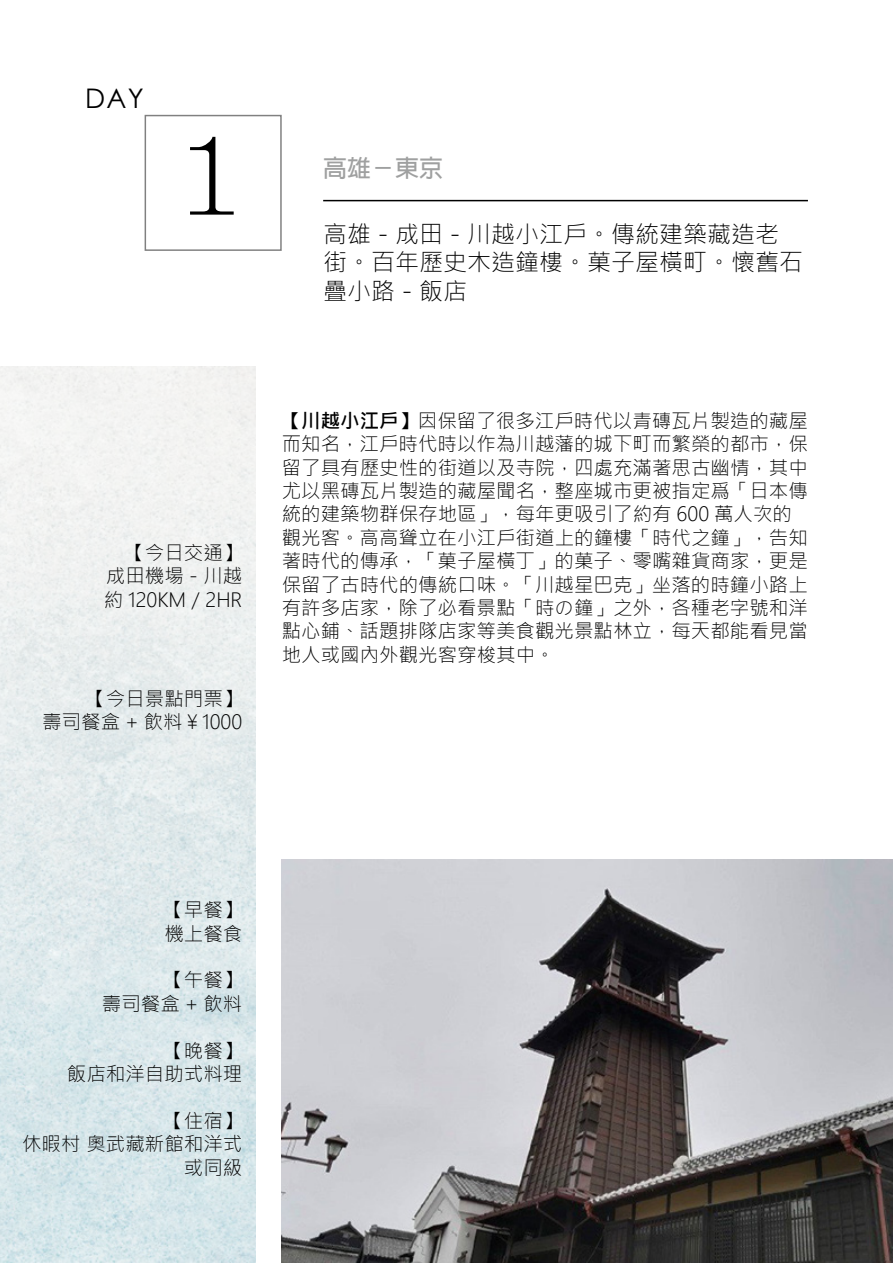
<style>
.page{position:relative;width:893px;height:1263px;background:#fff}
.page>*{position:absolute;margin:0;border:0;box-sizing:border-box;transform-origin:0 0}
.t1{font:300 108px "Adobe Ming Std";color:#000}
.t2{font:27px "Century Gothic";color:#000}
.t3{font:300 24px/28.8px "Microsoft Jheng Hei";color:#000}
.t4{font:700 24px "Adobe Fan Heiti Std";color:#9fa0a0}
.t5{font:300 19.5px/23.4px "Microsoft Jheng Hei";color:#000;text-align:right}
.s1{font-weight:700}
</style>
<div class="page">
<hr style="left:323px;top:200px;width:485px;height:1px;background:#000">
<img style="left:0;top:367px;width:255px;height:896px">
<img style="left:282px;top:859px;width:611px;height:404px">
<h2 class="t2" style="left:85px;top:80px;width:60px">DAY</h2>
<h1 class="t1" style="left:158px;top:122px;width:109px">１</h1>
<p class="t4" style="left:323px;top:154px;width:121px">高雄－東京</p>
<p class="t3" style="left:323px;top:219px;width:481px">高雄－成田－川越小江戶。傳統建築藏造老街。百年歷史木造鐘樓。菓子屋橫町。懷舊石疊小路－飯店</p>
<p class="t5" style="left:104px;top:541px;width:140px;text-align:justify;text-indent:22px">【今日交通】成田機場－川越約 120KM / 2HR</p>
<p class="t5" style="left:42px;top:687px;width:202px">【今日景點門票】<br>壽司餐盒 + 飲料￥1000</p>
<p class="t5" style="left:282px;top:409px;width:528px;text-align:left"><span class="s1">【川越小江戶】</span>因保留了很多江戶時代以青磚瓦片製造的藏屋而知名，江戶時代時以作為川越藩的城下町而繁榮的都市，保留了具有歷史性的街道以及寺院，四處充滿著思古幽情，其中尤以黑磚瓦片製造的藏屋聞名，整座城市更被指定爲「日本傳統的建築物群保存地區」，每年更吸引了約有 600 萬人次的觀光客。高高聳立在小江戶街道上的鐘樓「時代之鐘」，告知著時代的傳承，「菓子屋橫丁」的菓子、零嘴雜貨商家，更是保留了古時代的傳統口味。「川越星巴克」坐落的時鐘小路上有許多店家，除了必看景點「時の鐘」之外，各種老字號和洋點心鋪、話題排隊店家等美食觀光景點林立，每天都能看見當地人或國內外觀光客穿梭其中。</p>
<p class="t5" style="left:164px;top:898px;width:79px;text-align:left">【早餐】機上餐食</p>
<p class="t5" style="left:102px;top:968px;width:142px">【午餐】<br>壽司餐盒 + 飲料</p>
<p class="t5" style="left:67px;top:1038px;width:177px">【晚餐】<br>飯店和洋自助式料理</p>
<p class="t5" style="left:22px;top:1109px;width:222px">【住宿】<br>休暇村 奧武藏新館和洋式或同級</p>
</div>
